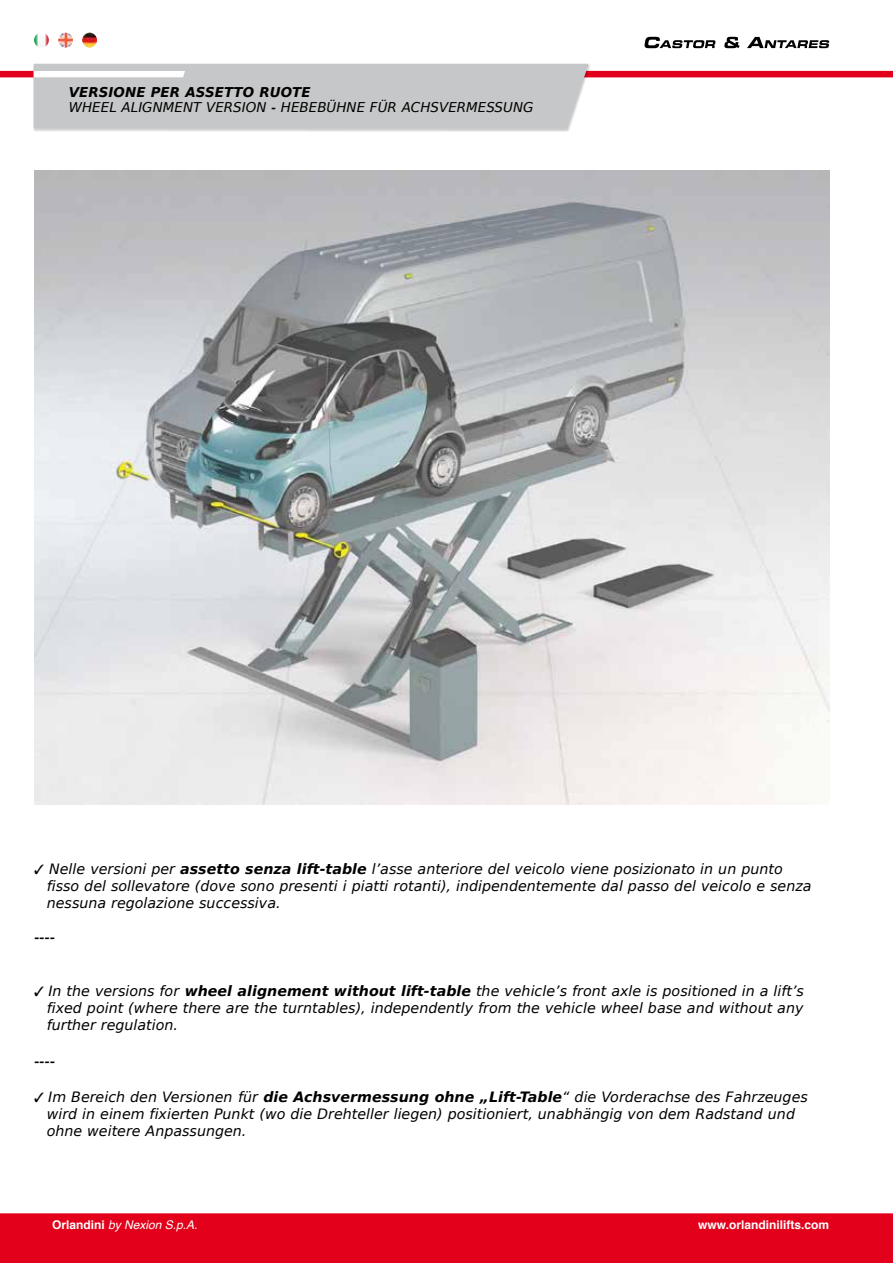
<style>
.page{position:relative;width:893px;height:1263px;background:#fff}
.page>*{position:absolute;margin:0;border:0;box-sizing:border-box;transform-origin:0 0}
.t1{font:italic 14.25px/17.1px "Bitstream Vera Sans";color:#000}
.t2{font:italic 13.5px "Bitstream Vera Sans";color:#000}
.t3{font:italic 700 13.5px "Bitstream Vera Sans";color:#000}
.t4{font:italic 12px "Helvetica";color:#fff}
.t5{font:700 12px "Helvetica";color:#fff}
.s1{font-weight:700}
.s2{font-weight:700;font-style:normal}
</style>
<div class="page">
<div style="left:0;top:1213px;width:893px;height:50px;background:#e2001a"></div>
<img style="left:34px;top:170px;width:795px;height:634px">
<div style="left:33px;top:64px;width:559px;height:68px;background:#dbdbdb"></div>
<svg style="left:0;top:64px;width:893px;height:65px"></svg>
<svg style="left:644px;top:37px;width:185px;height:11px"></svg>
<img style="left:34px;top:33px;width:15px;height:15px;border-radius:7px">
<img style="left:58px;top:33px;width:15px;height:15px">
<img style="left:82px;top:33px;width:15px;height:15px">
<p class="t3" style="left:69px;top:84px;width:243px">VERSIONE PER ASSETTO RUOTE</p>
<p class="t2" style="left:69px;top:99px;width:466px">WHEEL ALIGNMENT VERSION - HEBEBÜHNE FÜR ACHSVERMESSUNG</p>
<p class="t1" style="left:47px;top:860px;width:766px;text-indent:-13px">✓ Nelle versioni per <span class="s1">assetto senza lift-table</span> l’asse anteriore del veicolo viene posizionato in un punto fisso del sollevatore (dove sono presenti i piatti rotanti), indipendentemente dal passo del veicolo e senza nessuna regolazione successiva.</p>
<p class="t1" style="left:34px;top:929px;width:23px">----</p>
<p class="t1" style="left:47px;top:982px;width:759px;text-align:justify;text-indent:-13px">✓ In the versions for <span class="s1">wheel alignement without lift-table</span> the vehicle’s front axle is positioned in a lift’s fixed point (where there are the turntables), independently from the vehicle wheel base and without any further regulation.</p>
<p class="t1" style="left:34px;top:1053px;width:23px">----</p>
<p class="t1" style="left:47px;top:1088px;width:763px;text-indent:-13px">✓ Im Bereich den Versionen für <span class="s1">die Achsvermessung ohne „Lift-Table</span>“ die Vorderachse des Fahrzeuges wird in einem fixierten Punkt (wo die Drehteller liegen) positioniert, unabhängig von dem Radstand und ohne weitere Anpassungen.</p>
<p class="t4" style="left:52px;top:1216px;width:147px"><span class="s2">Orlandini</span> by Nexion S.p.A.</p>
<p class="t5" style="left:698px;top:1215px;width:132px">www.orlandinilifts.com</p>
</div>
